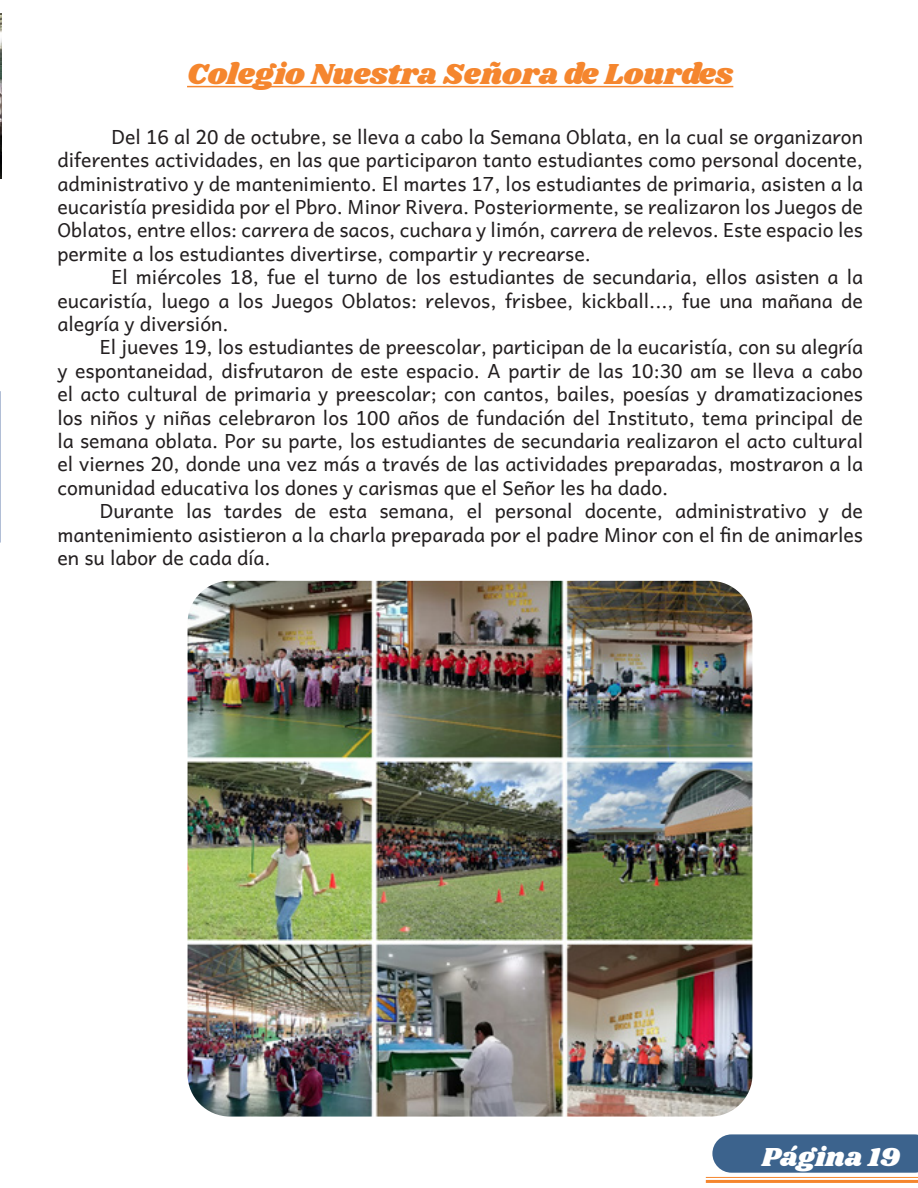
<style>
.page{position:relative;width:918px;height:1188px;background:#fff}
.page>*{position:absolute;margin:0;border:0;box-sizing:border-box;transform-origin:0 0}
.t1{font:30px "Shrikhand";color:#f5862e}
.t2{font:27px "Shrikhand";color:#fff}
.t3{font:19.5px/23.4px "Andika Basic";color:#231f20;text-align:justify}
</style>
<div class="page">
<svg style="left:712px;top:1134px;width:206px;height:39px;background:#446991"></svg>
<hr style="left:706px;top:1180px;width:212px;height:3px;background:#f5862e">
<hr style="left:706px;top:1177px;width:212px;height:1px;background:#f5862e">
<svg style="left:0;top:391px;width:1px;height:152px"></svg>
<img style="left:0;top:13px;width:2px;height:166px">
<hr style="left:187px;top:86px;width:546px;height:1px;background:#f5862e">
<img style="left:188px;top:581px;width:565px;height:536px">
<p class="t1" style="left:187px;top:54px;width:548px">Colegio Nuestra Señora de Lourdes</p>
<p class="t3" style="left:57px;top:122px;width:807px;text-indent:54px">Del 16 al 20 de octubre, se lleva a cabo la Semana Oblata, en la cual se organizaron diferentes actividades, en las que participaron tanto estudiantes como personal docente, administrativo y de mantenimiento. El martes 17, los estudiantes de primaria, asisten a la eucaristía presidida por el Pbro. Minor Rivera. Posteriormente, se realizaron los Juegos de Oblatos, entre ellos: carrera de sacos, cuchara y limón, carrera de relevos. Este espacio les permite a los estudiantes divertirse, compartir y recrearse.</p>
<p class="t3" style="left:57px;top:262px;width:807px;text-indent:54px">El miércoles 18, fue el turno de los estudiantes de secundaria, ellos asisten a la eucaristía, luego a los Juegos Oblatos: relevos, frisbee, kickball..., fue una mañana de alegría y diversión.</p>
<p class="t3" style="left:57px;top:333px;width:807px;text-indent:43px">El jueves 19, los estudiantes de preescolar, participan de la eucaristía, con su alegría y espontaneidad, disfrutaron de este espacio. A partir de las 10:30 am se lleva a cabo el acto cultural de primaria y preescolar; con cantos, bailes, poesías y dramatizaciones los niños y niñas celebraron los 100 años de fundación del Instituto, tema principal de la semana oblata. Por su parte, los estudiantes de secundaria realizaron el acto cultural el viernes 20, donde una vez más a través de las actividades preparadas, mostraron a la comunidad educativa los dones y carismas que el Señor les ha dado.</p>
<p class="t3" style="left:57px;top:496px;width:807px;text-indent:43px">Durante las tardes de esta semana, el personal docente, administrativo y de mantenimiento asistieron a la charla preparada por el padre Minor con el fin de animarles en su labor de cada día.</p>
<h2 class="t2" style="left:762px;top:1138px;width:140px">Página 19</h2>
</div>
